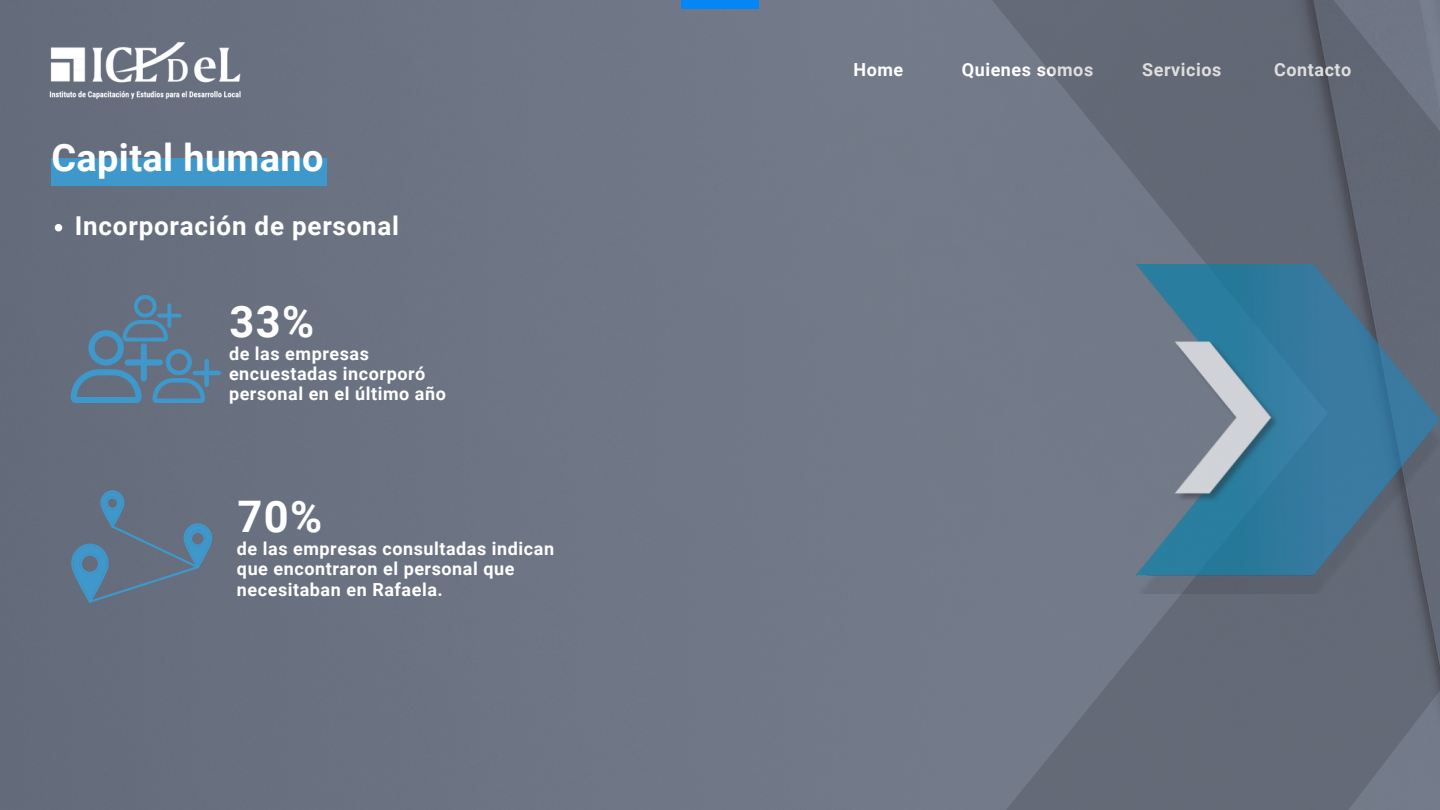
<style>
.page{position:relative;width:1440px;height:810px;background:#fff}
.page>*{position:absolute;margin:0;border:0;box-sizing:border-box;transform-origin:0 0}
.t1{font:700 43.5px "Roboto";color:#fff}
.t2{font:700 37.9px "Roboto";letter-spacing:.01em;color:#fff}
.t3{font:700 26px "Roboto";letter-spacing:.03em;color:#fff}
.t4{font:700 18px/20.2px "Roboto";letter-spacing:.03em;color:#fff}
</style>
<div class="page">
<img style="left:0;top:0;width:985px;height:810px">
<div style="left:681px;top:0;width:78px;height:9px;background:#0486f6"></div>
<img style="left:36px;top:30px;width:218px;height:81px">
<div style="left:51px;top:159px;width:276px;height:27px;background:#3e98cb"></div>
<svg style="left:71px;top:295px;width:150px;height:108px;background:#5c778f"></svg>
<svg style="left:70px;top:490px;width:143px;height:113px;background:#5e748a"></svg>
<svg style="left:55px;top:224px;width:7px;height:7px"></svg>
<div style="left:985px;top:0;width:455px;height:810px;background:linear-gradient(to bottom,#6a707e,#6e7583)"></div>
<img style="left:1129px;top:257px;width:311px;height:336px">
<p class="t2" style="left:51px;top:135px;width:274px">Capital humano</p>
<p class="t3" style="left:75px;top:211px;width:326px">Incorporación de personal</p>
<p class="t1" style="left:230px;top:297px;width:86px">33%</p>
<p class="t4" style="left:229px;top:343px;width:218px">de las empresas encuestadas incorporó personal en el último año</p>
<p class="t1" style="left:238px;top:492px;width:86px">70%</p>
<p class="t4" style="left:237px;top:539px;width:319px">de las empresas consultadas indican que encontraron el personal que necesitaban en Rafaela.</p>
<p class="t4" style="left:853px;top:60px;width:51px">Home</p>
<p class="t4" style="left:962px;top:60px;width:133px">Quienes somos</p>
<p class="t4" style="left:1142px;top:60px;width:81px">Servicios</p>
<p class="t4" style="left:1274px;top:60px;width:79px">Contacto</p>
</div>
